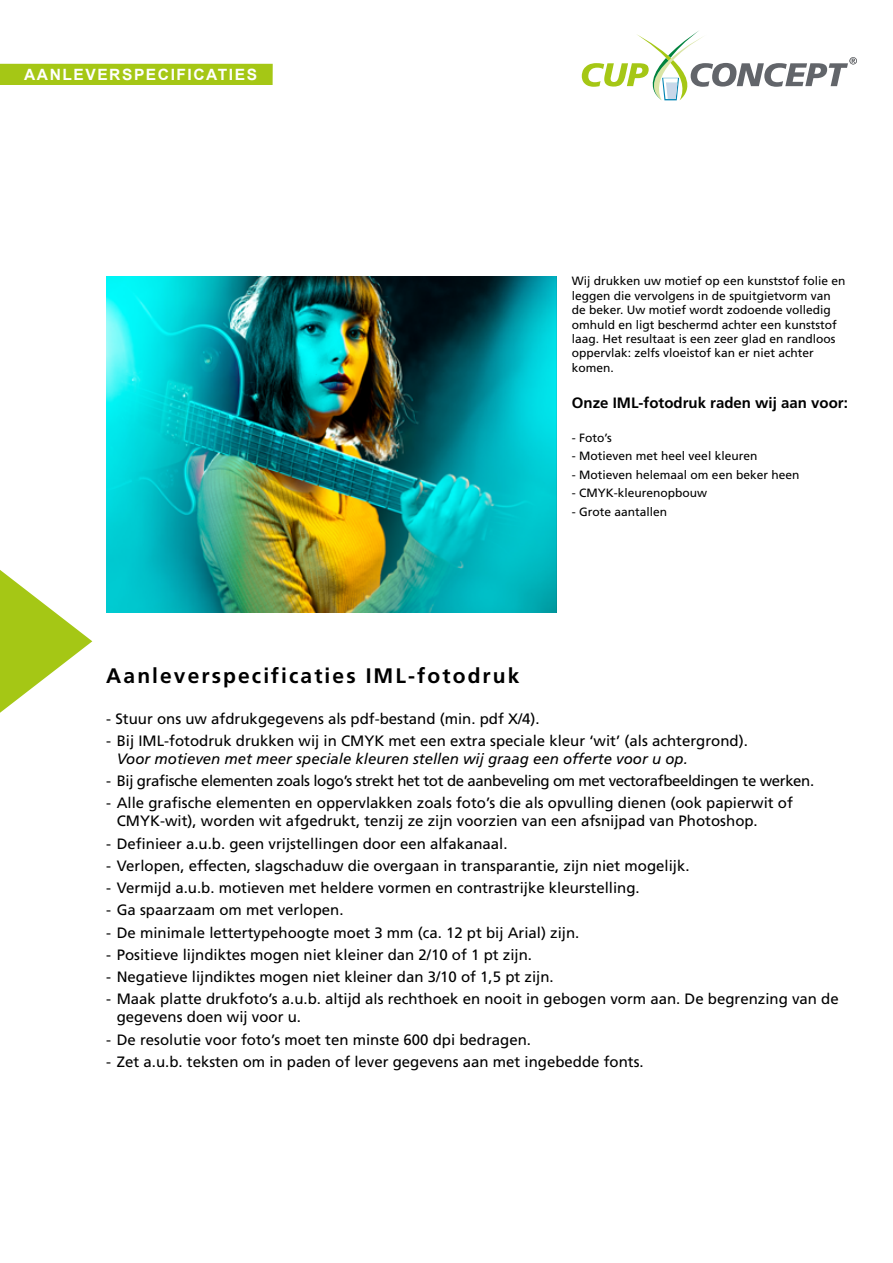
<style>
.page{position:relative;width:893px;height:1263px;background:#fff}
.page>*{position:absolute;margin:0;border:0;box-sizing:border-box;transform-origin:0 0}
.t1{font:700 21px "Frutiger LT Pro";letter-spacing:.1em;color:#000}
.t2{font:700 15.6px "Arial";letter-spacing:.1em;color:#fff}
.t3{font:15px/18px "Frutiger LT Pro";color:#000}
.t4{font:15px "Frutiger LT Pro";letter-spacing:-.025em;color:#000}
.t5{font:italic 15px "Frutiger LT Pro";color:#000}
.t6{font:700 15px "Frutiger LT Pro";color:#000}
.t7{font:12px/14.4px "Frutiger LT Pro";color:#000}
</style>
<div class="page">
<div style="left:0;top:64px;width:273px;height:21px;background:#a5c715"></div>
<svg style="left:582px;top:31px;width:275px;height:69px"></svg>
<svg style="left:0;top:570px;width:92px;height:143px"></svg>
<img style="left:106px;top:276px;width:450px;height:336px">
<p class="t2" style="left:24px;top:64px;width:235px">AANLEVERSPECIFICATIES</p>
<p class="t7" style="left:572px;top:274px;width:275px">Wij drukken uw motief op een kunststof folie en leggen die vervolgens in de spuitgietvorm van de beker. Uw motief wordt zodoende volledig omhuld en ligt beschermd achter een kunststof laag. Het resultaat is een zeer glad en randloos oppervlak: zelfs vloeistof kan er niet achter komen.</p>
<p class="t6" style="left:572px;top:394px;width:277px">Onze IML-fotodruk raden wij aan voor:</p>
<p class="t7" style="left:572px;top:430px;width:42px">- Foto’s</p>
<p class="t7" style="left:572px;top:449px;width:187px">- Motieven met heel veel kleuren</p>
<p class="t7" style="left:572px;top:467px;width:229px">- Motieven helemaal om een beker heen</p>
<p class="t7" style="left:572px;top:486px;width:137px">- CMYK-kleurenopbouw</p>
<p class="t7" style="left:572px;top:505px;width:97px">- Grote aantallen</p>
<h1 class="t1" style="left:106px;top:664px;width:415px">Aanleverspecificaties IML-fotodruk</h1>
<p class="t3" style="left:106px;top:709px;width:435px">- Stuur ons uw afdrukgegevens als pdf-bestand (min. pdf X/4).</p>
<p class="t3" style="left:106px;top:732px;width:643px">- Bij IML-fotodruk drukken wij in CMYK met een extra speciale kleur ‘wit’ (als achtergrond).</p>
<p class="t5" style="left:117px;top:750px;width:573px">Voor motieven met meer speciale kleuren stellen wij graag een offerte voor u op.</p>
<p class="t4" style="left:106px;top:772px;width:709px">- Bij grafische elementen zoals logo’s strekt het tot de aanbeveling om met vectorafbeeldingen te werken.</p>
<p class="t3" style="left:117px;top:794px;width:678px;text-indent:-10px">- Alle grafische elementen en oppervlakken zoals foto’s die als opvulling dienen (ook papierwit of<br>CMYK-wit), worden wit afgedrukt, tenzij ze zijn voorzien van een afsnijpad van Photoshop.</p>
<p class="t3" style="left:106px;top:834px;width:403px">- Definieer a.u.b. geen vrijstellingen door een alfakanaal.</p>
<p class="t3" style="left:106px;top:857px;width:585px">- Verlopen, effecten, slagschaduw die overgaan in transparantie, zijn niet mogelijk.</p>
<p class="t3" style="left:106px;top:879px;width:535px">- Vermijd a.u.b. motieven met heldere vormen en contrastrijke kleurstelling.</p>
<p class="t3" style="left:106px;top:901px;width:239px">- Ga spaarzaam om met verlopen.</p>
<p class="t3" style="left:106px;top:923px;width:475px">- De minimale lettertypehoogte moet 3 mm (ca. 12 pt bij Arial) zijn.</p>
<p class="t3" style="left:106px;top:946px;width:427px">- Positieve lijndiktes mogen niet kleiner dan 2/10 of 1 pt zijn.</p>
<p class="t3" style="left:106px;top:968px;width:449px">- Negatieve lijndiktes mogen niet kleiner dan 3/10 of 1,5 pt zijn.</p>
<p class="t3" style="left:117px;top:990px;width:723px;text-indent:-10px">- Maak platte drukfoto’s a.u.b. altijd als rechthoek en nooit in gebogen vorm aan. De begrenzing van de gegevens doen wij voor u.</p>
<p class="t3" style="left:106px;top:1030px;width:426px">- De resolutie voor foto’s moet ten minste 600 dpi bedragen.</p>
<p class="t3" style="left:106px;top:1053px;width:539px">- Zet a.u.b. teksten om in paden of lever gegevens aan met ingebedde fonts.</p>
</div>
